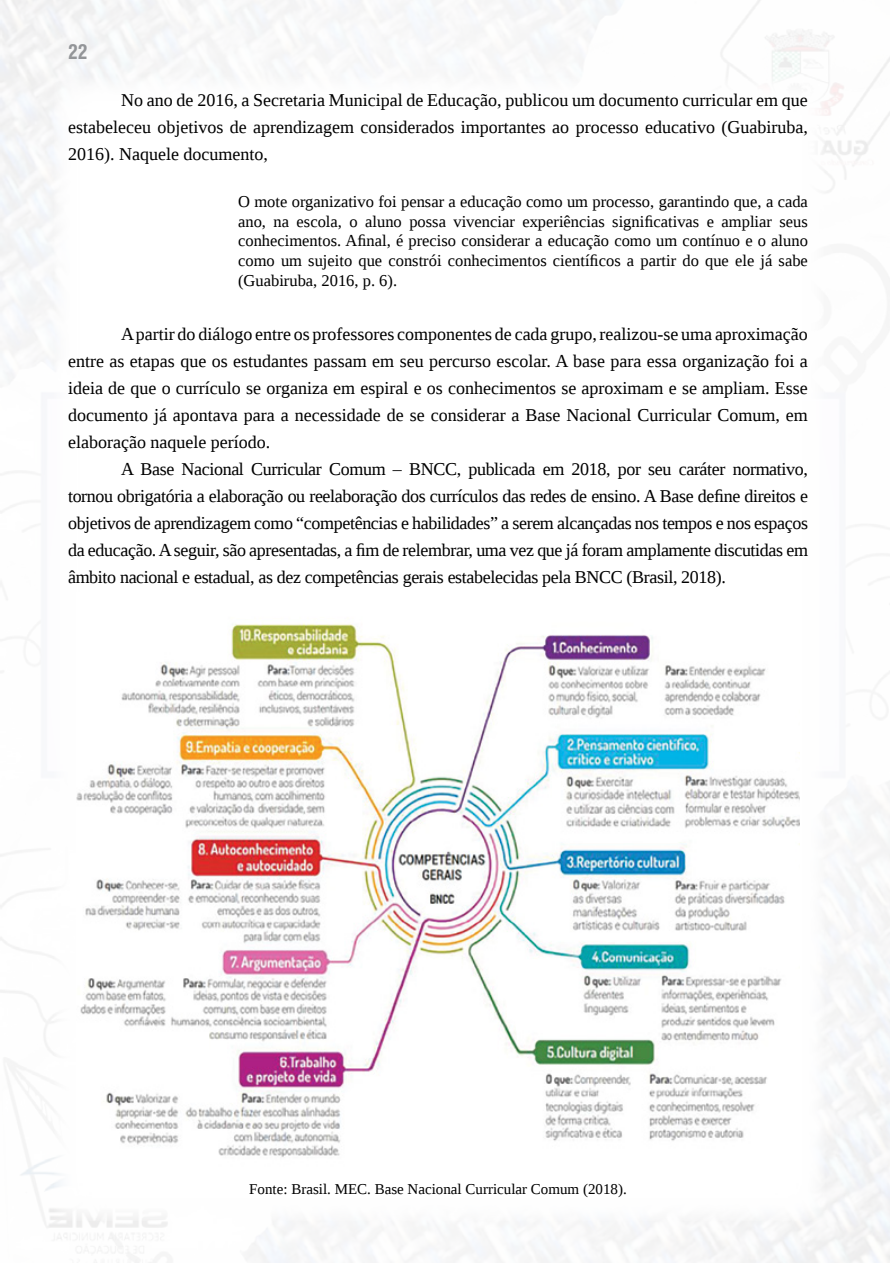
<style>
.page{position:relative;width:893px;height:1263px;background:#fff}
.page>*{position:absolute;margin:0;border:0;box-sizing:border-box;transform-origin:0 0}
.t1{font:700 condensed 19.5px "Swiss 721 BT";color:#939598}
.t2{font:18px/27px "Liberation Serif";color:#000;text-align:justify}
.t3{font:16.5px/19.8px "Liberation Serif";color:#000;text-align:justify}
.t4{font:15px "Liberation Serif";color:#000}
</style>
<div class="page">
<img style="left:77px;top:623px;width:722px;height:534px">
<p class="t1" style="left:68px;top:40px;width:21px">22</p>
<p class="t2" style="left:68px;top:86px;width:741px;text-indent:53px">No ano de 2016, a Secretaria Municipal de Educação, publicou um documento curricular em que estabeleceu objetivos de aprendizagem considerados importantes ao processo educativo (Guabiruba, 2016). Naquele documento,</p>
<p class="t3" style="left:238px;top:191px;width:571px">O mote organizativo foi pensar a educação como um processo, garantindo que, a cada ano, na escola, o aluno possa vivenciar experiências significativas e ampliar seus conhecimentos. Afinal, é preciso considerar a educação como um contínuo e o aluno como um sujeito que constrói conhecimentos científicos a partir do que ele já sabe (Guabiruba, 2016, p. 6).</p>
<p class="t2" style="left:68px;top:320px;width:741px;text-indent:53px">A partir do diálogo entre os professores componentes de cada grupo, realizou-se uma aproximação entre as etapas que os estudantes passam em seu percurso escolar. A base para essa organização foi a ideia de que o currículo se organiza em espiral e os conhecimentos se aproximam e se ampliam. Esse documento já apontava para a necessidade de se considerar a Base Nacional Curricular Comum, em elaboração naquele período.</p>
<p class="t2" style="left:68px;top:455px;width:741px;text-indent:53px">A Base Nacional Curricular Comum – BNCC, publicada em 2018, por seu caráter normativo, tornou obrigatória a elaboração ou reelaboração dos currículos das redes de ensino. A Base define direitos e objetivos de aprendizagem como “competências e habilidades” a serem alcançadas nos tempos e nos espaços da educação. A seguir, são apresentadas, a fim de relembrar, uma vez que já foram amplamente discutidas em âmbito nacional e estadual, as dez competências gerais estabelecidas pela BNCC (Brasil, 2018).</p>
<p class="t4" style="left:249px;top:1179px;width:379px">Fonte: Brasil. MEC. Base Nacional Curricular Comum (2018).</p>
</div>
